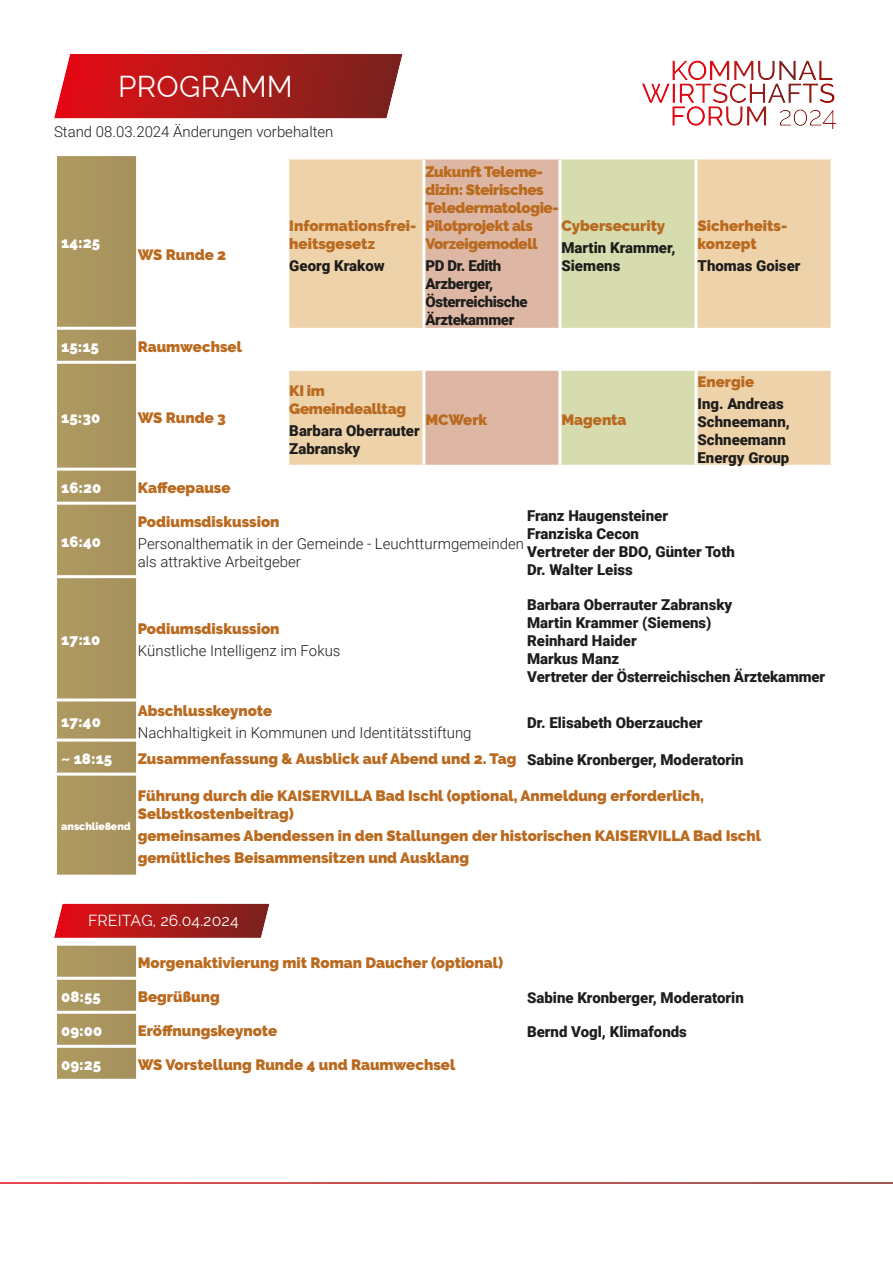
<style>
.page{position:relative;width:893px;height:1263px;background:#fff}
.page>*{position:absolute;margin:0;border:0;box-sizing:border-box;transform-origin:0 0}
.t1{font:29.55px "Raleway";letter-spacing:.01em;color:#fff}
.t2{font:15.75px "Raleway";letter-spacing:.01em;color:#fff}
.t3{font:900 15px/18px "Raleway";color:#ba6a1f}
.t4{font:900 15px/18px "Roboto";color:#1d1d1b}
.t5{font:300 15px/18px "Roboto";color:#1d1d1b}
.t6{font:900 15px/18px "Raleway";letter-spacing:-.025em;color:#ba6a1f}
.t7{font:900 15px "Raleway";color:#fff}
.t8{font:900 15px/18px "Roboto";letter-spacing:-.025em;color:#1d1d1b}
.t9{font:900 15px/18px "Raleway";letter-spacing:-.02em;color:#ba6a1f}
.t10{font:900 10.5px "Raleway";color:#fff}
.s1{font-family:"Roboto";color:#1d1d1b}
</style>
<div class="page">
<svg style="left:54px;top:54px;width:349px;height:64px;background:#b12424"></svg>
<svg style="left:672px;top:61px;width:163px;height:65px"></svg>
<div style="left:57px;top:156px;width:79px;height:923px;background:#aa955f"></div>
<hr style="left:54px;top:327px;width:82px;height:3px;background:#fff">
<hr style="left:54px;top:361px;width:82px;height:3px;background:#fff">
<hr style="left:54px;top:468px;width:82px;height:3px;background:#fff">
<hr style="left:54px;top:502px;width:82px;height:3px;background:#fff">
<hr style="left:54px;top:575px;width:82px;height:3px;background:#fff">
<hr style="left:54px;top:698px;width:82px;height:3px;background:#fff">
<hr style="left:54px;top:739px;width:82px;height:3px;background:#fff">
<hr style="left:54px;top:773px;width:82px;height:3px;background:#fff">
<hr style="left:54px;top:875px;width:82px;height:3px;background:#fff">
<hr style="left:54px;top:943px;width:82px;height:3px;background:#fff">
<hr style="left:54px;top:977px;width:82px;height:3px;background:#fff">
<hr style="left:54px;top:1011px;width:82px;height:3px;background:#fff">
<hr style="left:54px;top:1045px;width:82px;height:3px;background:#fff">
<div style="left:288px;top:369px;width:136px;height:97px;background:#edd2aa"></div>
<div style="left:424px;top:369px;width:136px;height:97px;background:#ddb7a3"></div>
<div style="left:560px;top:369px;width:136px;height:97px;background:#d6dcae"></div>
<div style="left:696px;top:369px;width:136px;height:97px;background:#edd2aa"></div>
<hr style="left:286px;top:368px;width:138px;height:3px;background:#fff">
<hr style="left:286px;top:371px;width:3px;height:94px;background:#fff">
<hr style="left:424px;top:368px;width:136px;height:3px;background:#fff">
<hr style="left:422px;top:371px;width:3px;height:94px;background:#fff">
<hr style="left:560px;top:368px;width:136px;height:3px;background:#fff">
<hr style="left:558px;top:371px;width:3px;height:94px;background:#fff">
<hr style="left:696px;top:368px;width:138px;height:3px;background:#fff">
<hr style="left:694px;top:371px;width:3px;height:94px;background:#fff">
<hr style="left:831px;top:371px;width:3px;height:94px;background:#fff">
<hr style="left:286px;top:465px;width:138px;height:3px;background:#fff">
<hr style="left:424px;top:465px;width:136px;height:3px;background:#fff">
<hr style="left:560px;top:465px;width:136px;height:3px;background:#fff">
<hr style="left:696px;top:465px;width:138px;height:3px;background:#fff">
<div style="left:288px;top:158px;width:136px;height:171px;background:#edd2aa"></div>
<div style="left:424px;top:158px;width:136px;height:171px;background:#ddb7a3"></div>
<div style="left:560px;top:158px;width:136px;height:171px;background:#d6dcae"></div>
<div style="left:696px;top:158px;width:136px;height:171px;background:#edd2aa"></div>
<hr style="left:286px;top:156px;width:138px;height:3px;background:#fff">
<hr style="left:286px;top:159px;width:3px;height:169px;background:#fff">
<hr style="left:424px;top:156px;width:136px;height:3px;background:#fff">
<hr style="left:422px;top:159px;width:3px;height:169px;background:#fff">
<hr style="left:560px;top:156px;width:136px;height:3px;background:#fff">
<hr style="left:558px;top:159px;width:3px;height:169px;background:#fff">
<hr style="left:696px;top:156px;width:138px;height:3px;background:#fff">
<hr style="left:694px;top:159px;width:3px;height:169px;background:#fff">
<hr style="left:831px;top:159px;width:3px;height:169px;background:#fff">
<hr style="left:286px;top:328px;width:138px;height:3px;background:#fff">
<hr style="left:424px;top:328px;width:136px;height:3px;background:#fff">
<hr style="left:560px;top:328px;width:136px;height:3px;background:#fff">
<hr style="left:696px;top:328px;width:138px;height:3px;background:#fff">
<svg style="left:54px;top:904px;width:216px;height:34px;background:#b12424"></svg>
<h1 class="t1" style="left:118px;top:70px;width:176px">PROGRAMM</h1>
<p class="t5" style="left:54px;top:124px;width:281px">Stand 08.03.2024 Änderungen vorbehalten</p>
<p class="t7" style="left:61px;top:235px;width:40px">14:25</p>
<p class="t3" style="left:138px;top:246px;width:90px">WS Runde 2</p>
<p class="t7" style="left:61px;top:339px;width:39px">15:15</p>
<p class="t3" style="left:138px;top:338px;width:106px">Raumwechsel</p>
<p class="t3" style="left:289px;top:217px;width:129px">Informationsfrei&shy;heitsgesetz</p>
<p class="t4" style="left:289px;top:258px;width:97px">Georg Krakow</p>
<p class="t6" style="left:425px;top:163px;width:135px">Zukunft Teleme&shy;dizin: Steirisches<br>Teledermatologie-<br>Pilotprojekt als<br>Vorzeigemodell</p>
<p class="t8" style="left:425px;top:258px;width:104px">PD Dr. Edith<br>Arzberger,<br>Österreichische<br>Ärztekammer</p>
<p class="t3" style="left:561px;top:216px;width:105px">Cybersecurity</p>
<p class="t4" style="left:561px;top:240px;width:116px">Martin Krammer,<br>Siemens</p>
<p class="t7" style="left:61px;top:409px;width:41px">15:30</p>
<p class="t3" style="left:138px;top:409px;width:90px">WS Runde 3</p>
<p class="t9" style="left:289px;top:382px;width:118px">KI im<br>Gemeindealltag</p>
<p class="t4" style="left:289px;top:423px;width:132px">Barbara Oberrauter<br>Zabransky</p>
<p class="t3" style="left:425px;top:411px;width:63px">MCWerk</p>
<p class="t3" style="left:561px;top:411px;width:67px">Magenta</p>
<p class="t3" style="left:697px;top:217px;width:91px">Sicherheits&shy;konzept</p>
<p class="t4" style="left:697px;top:258px;width:104px">Thomas Goiser</p>
<p class="t3" style="left:697px;top:373px;width:58px">Energie</p>
<p class="t4" style="left:697px;top:396px;width:94px">Ing. Andreas<br>Schneemann,<br>Schneemann<br>Energy Group</p>
<p class="t7" style="left:61px;top:480px;width:42px">16:20</p>
<p class="t3" style="left:138px;top:479px;width:94px">Kaffeepause</p>
<p class="t7" style="left:61px;top:533px;width:41px">16:40</p>
<p class="t4" style="left:527px;top:507px;width:209px">Franz Haugensteiner<br>Franziska Cecon<br>Vertreter der BDO, Günter Toth<br>Dr. Walter Leiss</p>
<p class="t3" style="left:138px;top:513px;width:143px">Podiumsdiskussion</p>
<p class="t5" style="left:138px;top:536px;width:388px">Personalthematik in der Gemeinde - Leuchtturmgemeinden als attraktive Arbeitgeber</p>
<p class="t7" style="left:61px;top:632px;width:41px">17:10</p>
<p class="t7" style="left:61px;top:713px;width:41px">17:40</p>
<p class="t3" style="left:138px;top:620px;width:143px">Podiumsdiskussion</p>
<p class="t5" style="left:138px;top:643px;width:204px">Künstliche Intelligenz im Fokus</p>
<p class="t3" style="left:138px;top:702px;width:136px">Abschlusskeynote</p>
<p class="t5" style="left:138px;top:725px;width:335px">Nachhaltigkeit in Kommunen und Identitätsstiftung</p>
<p class="t4" style="left:527px;top:597px;width:300px">Barbara Oberrauter Zabransky<br>Martin Krammer (Siemens)<br>Reinhard Haider<br>Markus Manz<br>Vertreter der Österreichischen Ärztekammer</p>
<p class="t4" style="left:527px;top:715px;width:177px">Dr. Elisabeth Oberzaucher</p>
<p class="t7" style="left:61px;top:750px;width:53px">~ 18:15</p>
<p class="t3" style="left:138px;top:750px;width:607px">Zusammenfassung &amp; Ausblick auf Abend und 2. Tag <span class="s1">Sabine Kronberger, Moderatorin</span></p>
<p class="t3" style="left:138px;top:787px;width:568px">Führung durch die KAISERVILLA Bad Ischl (optional, Anmeldung erforderlich,<br>Selbstkostenbeitrag)</p>
<p class="t3" style="left:138px;top:825px;width:625px;line-height:22.2px">gemeinsames Abendessen in den Stallungen der historischen KAISERVILLA Bad Ischl gemütliches Beisammensitzen und Ausklang</p>
<p class="t10" style="left:61px;top:820px;width:71px">anschließend</p>
<p class="t2" style="left:88px;top:912px;width:152px">FREITAG, 26.04.2024</p>
<p class="t3" style="left:138px;top:954px;width:367px">Morgenaktivierung mit Roman Daucher (optional)</p>
<p class="t7" style="left:61px;top:989px;width:41px">08:55</p>
<p class="t3" style="left:138px;top:988px;width:84px">Begrüßung</p>
<p class="t4" style="left:527px;top:990px;width:218px">Sabine Kronberger, Moderatorin</p>
<p class="t7" style="left:61px;top:1023px;width:43px">09:00</p>
<p class="t3" style="left:138px;top:1022px;width:141px">Eröffnungskeynote</p>
<p class="t4" style="left:527px;top:1024px;width:161px">Bernd Vogl, Klimafonds</p>
<p class="t7" style="left:61px;top:1057px;width:42px">09:25</p>
<p class="t3" style="left:138px;top:1056px;width:319px">WS Vorstellung Runde 4 und Raumwechsel</p>
</div>
